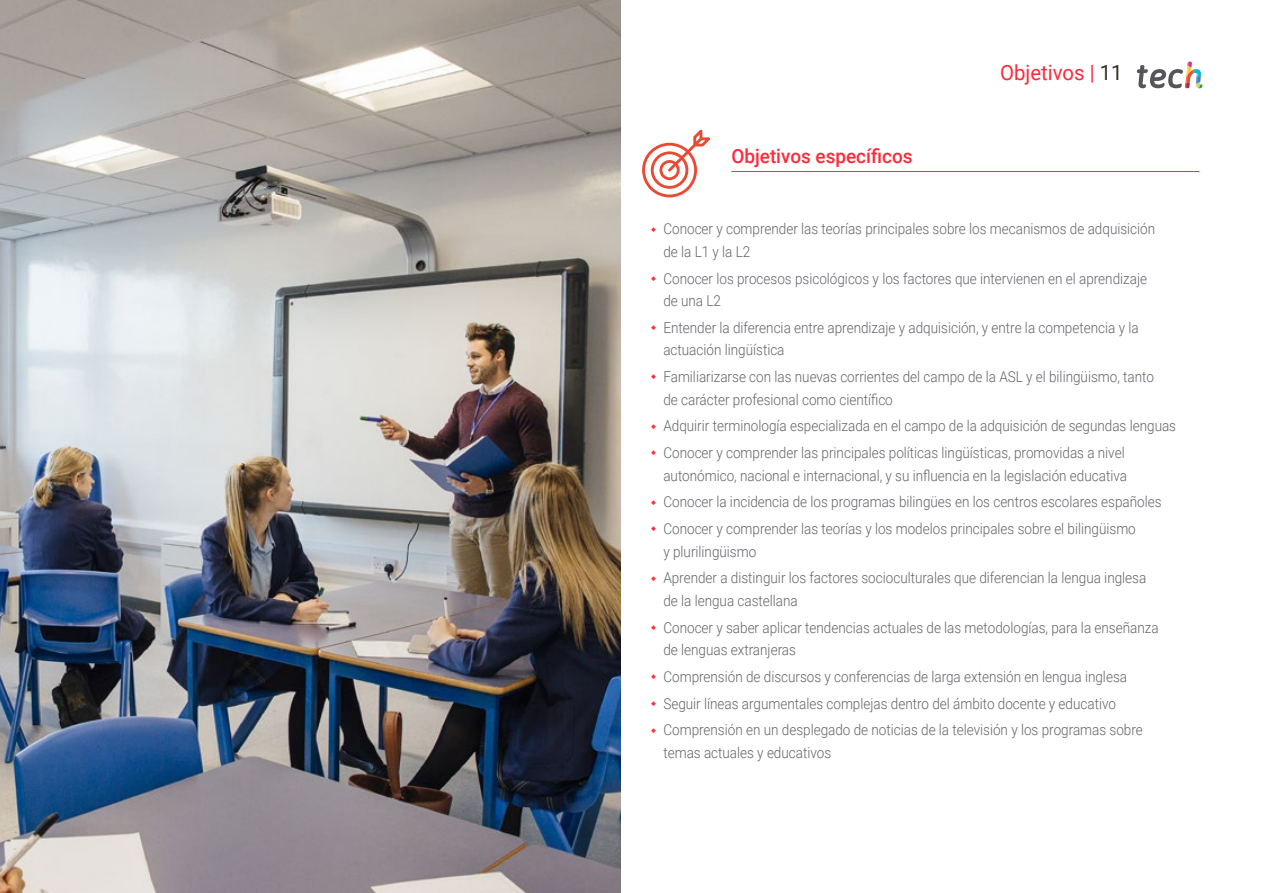
<style>
.page{position:relative;width:1263px;height:893px;background:#fff}
.page>*{position:absolute;margin:0;border:0;box-sizing:border-box;transform-origin:0 0}
.t1{font:21px "Roboto";color:#ff293a}
.t2{font:500 19.5px "Roboto";color:#ff293a}
.t3{font:300 15px/26.7px "Roboto";color:#61646a;scale:.9 1}
.s1{color:#312e20}
</style>
<div class="page">
<hr style="left:731px;top:171px;width:468px;height:1px;background:#ff293a">
<svg style="left:642px;top:130px;width:68px;height:67px"></svg>
<img style="left:0;top:0;width:621px;height:893px">
<svg style="left:1137px;top:62px;width:65px;height:27px"></svg>
<h2 class="t2" style="left:731px;top:143px;width:183px">Objetivos específicos</h2>
<h1 class="t1" style="left:1000px;top:57px;width:124px">Objetivos | <span class="s1">11</span></h1>
<p class="t3" style="left:663px;top:217px;width:548px;line-height:22.5px">Conocer y comprender las teorías principales sobre los mecanismos de adquisición de la L1 y la L2</p>
<p class="t3" style="left:663px;top:267px;width:539px;line-height:22.5px">Conocer los procesos psicológicos y los factores que intervienen en el aprendizaje de una L2</p>
<p class="t3" style="left:663px;top:316px;width:529px;line-height:22.5px">Entender la diferencia entre aprendizaje y adquisición, y entre la competencia y la actuación lingüística</p>
<p class="t3" style="left:663px;top:365px;width:547px;line-height:22.5px">Familiarizarse con las nuevas corrientes del campo de la ASL y el bilingüismo, tanto de carácter profesional como científico</p>
<p class="t3" style="left:663px;top:412px;width:571px">Adquirir terminología especializada en el campo de la adquisición de segundas lenguas<br>Conocer y comprender las principales políticas lingüísticas, promovidas a nivel</p>
<p class="t3" style="left:663px;top:461px;width:555px">autonómico, nacional e internacional, y su influencia en la legislación educativa<br>Conocer la incidencia de los programas bilingües en los centros escolares españoles<br>Conocer y comprender las teorías y los modelos principales sobre el bilingüismo</p>
<p class="t3" style="left:663px;top:537px;width:538px">y plurilingüismo<br>Aprender a distinguir los factores socioculturales que diferencian la lengua inglesa</p>
<p class="t3" style="left:663px;top:587px;width:552px">de la lengua castellana<br>Conocer y saber aplicar tendencias actuales de las metodologías, para la enseñanza</p>
<p class="t3" style="left:663px;top:636px;width:534px">de lenguas extranjeras<br>Comprensión de discursos y conferencias de larga extensión en lengua inglesa Seguir líneas argumentales complejas dentro del ámbito docente y educativo Comprensión en un desplegado de noticias de la televisión y los programas sobre</p>
<p class="t3" style="left:663px;top:739px;width:188px">temas actuales y educativos</p>
</div>
